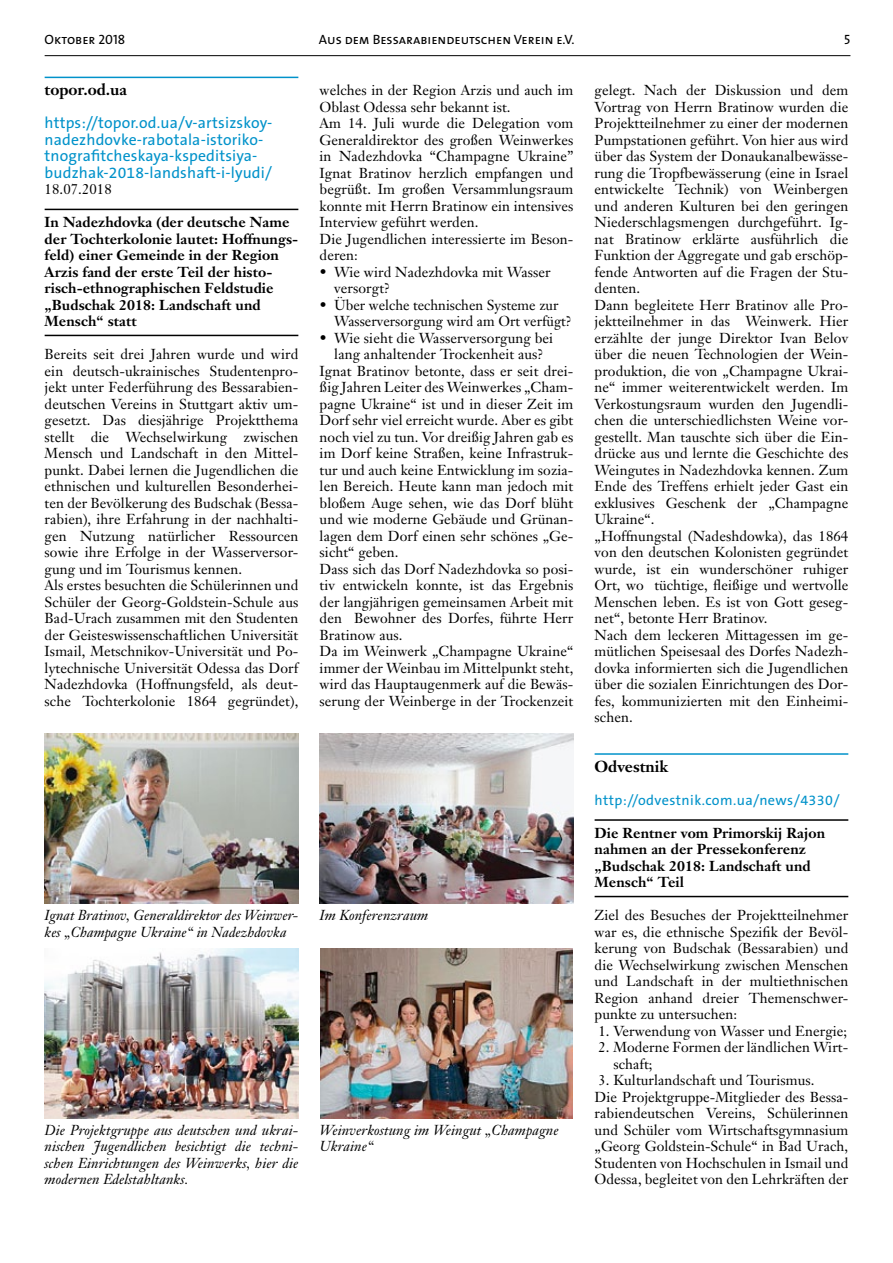
<style>
.page{position:relative;width:893px;height:1263px;background:#fff}
.page>*{position:absolute;margin:0;border:0;box-sizing:border-box;transform-origin:0 0}
.t1{font:15.75px/16.5px "The Sans B5 Plain";letter-spacing:.01em;color:#0092ca}
.t2{font:700 15.75px "Janson Text";color:#000}
.t3{font:14.25px/16.5px "Janson Text";letter-spacing:.005em;color:#000}
.t4{font:700 14.25px/16.5px "Janson Text";letter-spacing:.005em;color:#000}
.t5{font:italic 14.25px/16.5px "Janson Text";letter-spacing:.005em;color:#000}
.t6{font:14.25px "The Sans B5 Plain";letter-spacing:.03em;color:#0092ca}
.t7{font:13.5px "The Sans Caps";color:#000}
</style>
<div class="page">
<hr style="left:45px;top:55px;width:805px;height:1px;background:#000">
<hr style="left:45px;top:77px;width:253px;height:1px;background:#0092ca">
<hr style="left:45px;top:209px;width:253px;height:1px;background:#000">
<hr style="left:45px;top:335px;width:253px;height:1px;background:#000">
<img style="left:45px;top:734px;width:253px;height:170px">
<img style="left:45px;top:948px;width:253px;height:170px">
<img style="left:320px;top:734px;width:253px;height:170px">
<img style="left:320px;top:948px;width:253px;height:170px">
<hr style="left:595px;top:753px;width:253px;height:2px;background:#0092ca">
<hr style="left:595px;top:819px;width:253px;height:2px;background:#000">
<hr style="left:595px;top:896px;width:253px;height:1px;background:#000">
<p class="t7" style="left:45px;top:28px;width:82px">Oktober 2018</p>
<p class="t7" style="left:319px;top:28px;width:257px">Aus dem Bessarabiendeutschen Verein e.V.</p>
<p class="t7" style="left:844px;top:28px;width:8px">5</p>
<p class="t2" style="left:45px;top:79px;width:84px">topor.od.ua</p>
<p class="t1" style="left:45px;top:115px;width:229px">https://topor.od.ua/v-artsizskoy&shy;nadezhdovke-rabotala-istoriko&shy;tnografitcheskaya-kspeditsiya&shy;budzhak-2018-landshaft-i-lyudi/</p>
<p class="t3" style="left:45px;top:181px;width:69px">18.07.2018</p>
<p class="t4" style="left:45px;top:214px;width:253px">In Nadezhdovka (der deutsche Name der Tochterkolonie lautet: Hoffnungs&shy;feld) einer Gemeinde in der Region<br>Arzis fand der erste Teil der histo&shy;risch-ethnographischen Feldstudie „Budschak 2018: Landschaft und<br>Mensch“ statt</p>
<p class="t3" style="left:45px;top:346px;width:255px">Bereits seit drei Jahren wurde und wird ein deutsch-ukrainisches Studentenpro&shy;jekt unter Federführung des Bessarabien&shy;deutschen Vereins in Stuttgart aktiv um&shy;gesetzt. Das diesjährige Projektthema stellt die Wechselwirkung zwischen Mensch und Landschaft in den Mittel&shy;punkt. Dabei lernen die Jugendlichen die ethnischen und kulturellen Besonderhei&shy;ten der Bevölkerung des Budschak (Bessa&shy;rabien), ihre Erfahrung in der nachhalti&shy;gen Nutzung natürlicher Ressourcen sowie ihre Erfolge in der Wasserversor&shy;gung und im Tourismus kennen.<br>Als erstes besuchten die Schülerinnen und Schüler der Georg-Goldstein-Schule aus Bad-Urach zusammen mit den Studenten der Geisteswissenschaftlichen Universität Ismail, Metschnikov-Universität und Po&shy;lytechnische Universität Odessa das Dorf Nadezhdovka (Hoffnungsfeld, als deut&shy;sche Tochterkolonie 1864 gegründet),</p>
<p class="t3" style="left:595px;top:82px;width:255px">gelegt. Nach der Diskussion und dem Vortrag von Herrn Bratinow wurden die Projektteilnehmer zu einer der modernen Pumpstationen geführt. Von hier aus wird über das System der Donaukanalbewässe&shy;rung die Tropfbewässerung (eine in Israel entwickelte Technik) von Weinbergen und anderen Kulturen bei den geringen Niederschlagsmengen durchgeführt. Ig&shy;nat Bratinow erklärte ausführlich die Funktion der Aggregate und gab erschöp&shy;fende Antworten auf die Fragen der Stu&shy;denten.<br>Dann begleitete Herr Bratinov alle Pro&shy;jektteilnehmer in das Weinwerk. Hier erzählte der junge Direktor Ivan Belov über die neuen Technologien der Wein&shy;produktion, die von „Champagne Ukrai&shy;ne“ immer weiterentwickelt werden. Im Verkostungsraum wurden den Jugendli&shy;chen die unterschiedlichsten Weine vor&shy;gestellt. Man tauschte sich über die Ein&shy;drücke aus und lernte die Geschichte des Weingutes in Nadezhdovka kennen. Zum Ende des Treffens erhielt jeder Gast ein exklusives Geschenk der „Champagne Ukraine“.<br>„Hoffnungstal (Nadeshdowka), das 1864 von den deutschen Kolonisten gegründet wurde, ist ein wunderschöner ruhiger Ort, wo tüchtige, fleißige und wertvolle Menschen leben. Es ist von Gott geseg&shy;net“, betonte Herr Bratinov.<br>Nach dem leckeren Mittagessen im ge&shy;mütlichen Speisesaal des Dorfes Nadezh&shy;dovka informierten sich die Jugendlichen über die sozialen Einrichtungen des Dor&shy;fes, kommunizierten mit den Einheimi&shy;schen.</p>
<p class="t3" style="left:320px;top:82px;width:255px">welches in der Region Arzis und auch im Oblast Odessa sehr bekannt ist.<br>Am 14. Juli wurde die Delegation vom Generaldirektor des großen Weinwerkes in Nadezhdovka “Champagne Ukraine” Ignat Bratinov herzlich empfangen und begrüßt. Im großen Versammlungsraum konnte mit Herrn Bratinow ein intensives Interview geführt werden.<br>Die Jugendlichen interessierte im Beson&shy;deren:</p>
<p class="t3" style="left:334px;top:263px;width:218px;text-indent:-15px">• Wie wird Nadezhdovka mit Wasser versorgt?</p>
<p class="t3" style="left:334px;top:296px;width:239px;text-indent:-15px">• Über welche technischen Systeme zur<br>Wasserversorgung wird am Ort verfügt?</p>
<p class="t3" style="left:320px;top:329px;width:235px">• Wie sieht die Wasserversorgung bei</p>
<p class="t3" style="left:334px;top:346px;width:211px">lang anhaltender Trockenheit aus?</p>
<p class="t3" style="left:320px;top:362px;width:255px">Ignat Bratinov betonte, dass er seit drei-</p>
<p class="t3" style="left:320px;top:379px;width:255px">ßig Jahren Leiter des Weinwerkes „Cham-</p>
<p class="t3" style="left:320px;top:395px;width:255px">pagne Ukraine“ ist und in dieser Zeit im</p>
<p class="t3" style="left:320px;top:412px;width:255px">Dorf sehr viel erreicht wurde. Aber es gibt</p>
<p class="t3" style="left:320px;top:428px;width:255px">noch viel zu tun. Vor dreißig Jahren gab es</p>
<p class="t3" style="left:320px;top:445px;width:255px">im Dorf keine Straßen, keine Infrastruk-</p>
<p class="t3" style="left:320px;top:461px;width:255px">tur und auch keine Entwicklung im sozia-</p>
<p class="t3" style="left:320px;top:478px;width:255px">len Bereich. Heute kann man jedoch mit</p>
<p class="t3" style="left:320px;top:494px;width:255px">bloßem Auge sehen, wie das Dorf blüht</p>
<p class="t3" style="left:320px;top:511px;width:255px">und wie moderne Gebäude und Grünan-</p>
<p class="t3" style="left:320px;top:527px;width:255px">lagen dem Dorf einen sehr schönes „Ge-</p>
<p class="t3" style="left:320px;top:544px;width:80px">sicht“ geben.</p>
<p class="t3" style="left:320px;top:560px;width:255px">Dass sich das Dorf Nadezhdovka so posi-</p>
<p class="t3" style="left:320px;top:577px;width:255px">tiv entwickeln konnte, ist das Ergebnis</p>
<p class="t3" style="left:320px;top:593px;width:255px">der langjährigen gemeinsamen Arbeit mit</p>
<p class="t3" style="left:320px;top:610px;width:255px">den Bewohner des Dorfes, führte Herr</p>
<p class="t3" style="left:320px;top:626px;width:84px">Bratinow aus.</p>
<p class="t3" style="left:320px;top:643px;width:255px">Da im Weinwerk „Champagne Ukraine“</p>
<p class="t3" style="left:320px;top:659px;width:255px">immer der Weinbau im Mittelpunkt steht,</p>
<p class="t3" style="left:320px;top:676px;width:255px">wird das Hauptaugenmerk auf die Bewäs-</p>
<p class="t3" style="left:320px;top:692px;width:255px">serung der Weinberge in der Trockenzeit</p>
<p class="t5" style="left:45px;top:907px;width:255px">Ignat Bratinov, Generaldirektor des Weinwer&shy;kes „Champagne Ukraine“ in Nadezhdovka</p>
<p class="t5" style="left:320px;top:907px;width:110px">Im Konferenzraum</p>
<p class="t5" style="left:45px;top:1122px;width:255px;text-align:justify">Die Projektgruppe aus deutschen und ukrai&shy;nischen Jugendlichen besichtigt die techni&shy;schen Einrichtungen des Weinwerks, hier die modernen Edelstahltanks.</p>
<p class="t5" style="left:320px;top:1122px;width:240px">Weinverkostung im Weingut „Champagne<br>Ukraine“</p>
<p class="t2" style="left:595px;top:756px;width:75px">Odvestnik</p>
<p class="t6" style="left:595px;top:792px;width:247px">http://odvestnik.com.ua/news/4330/</p>
<p class="t4" style="left:595px;top:824px;width:232px">Die Rentner vom Primorskij Rajon nahmen an der Pressekonferenz „Budschak 2018: Landschaft und<br>Mensch“ Teil</p>
<p class="t3" style="left:595px;top:907px;width:255px;text-align:justify">Ziel des Besuches der Projektteilnehmer war es, die ethnische Spezifik der Bevöl&shy;kerung von Budschak (Bessarabien) und die Wechselwirkung zwischen Menschen und Landschaft in der multiethnischen Region anhand dreier Themenschwer&shy;punkte zu untersuchen:</p>
<p class="t3" style="left:598px;top:1022px;width:250px">1. Verwendung von Wasser und Energie;</p>
<p class="t3" style="left:613px;top:1039px;width:236px;text-indent:-15px">2. Moderne Formen der ländlichen Wirt&shy;schaft;</p>
<p class="t3" style="left:595px;top:1072px;width:255px">3. Kulturlandschaft und Tourismus.<br>Die Projektgruppe-Mitglieder des Bessa&shy;rabiendeutschen Vereins, Schülerinnen und Schüler vom Wirtschaftsgymnasium „Georg Goldstein-Schule“ in Bad Urach, Studenten von Hochschulen in Ismail und Odessa, begleitet von den Lehrkräften der</p>
</div>
